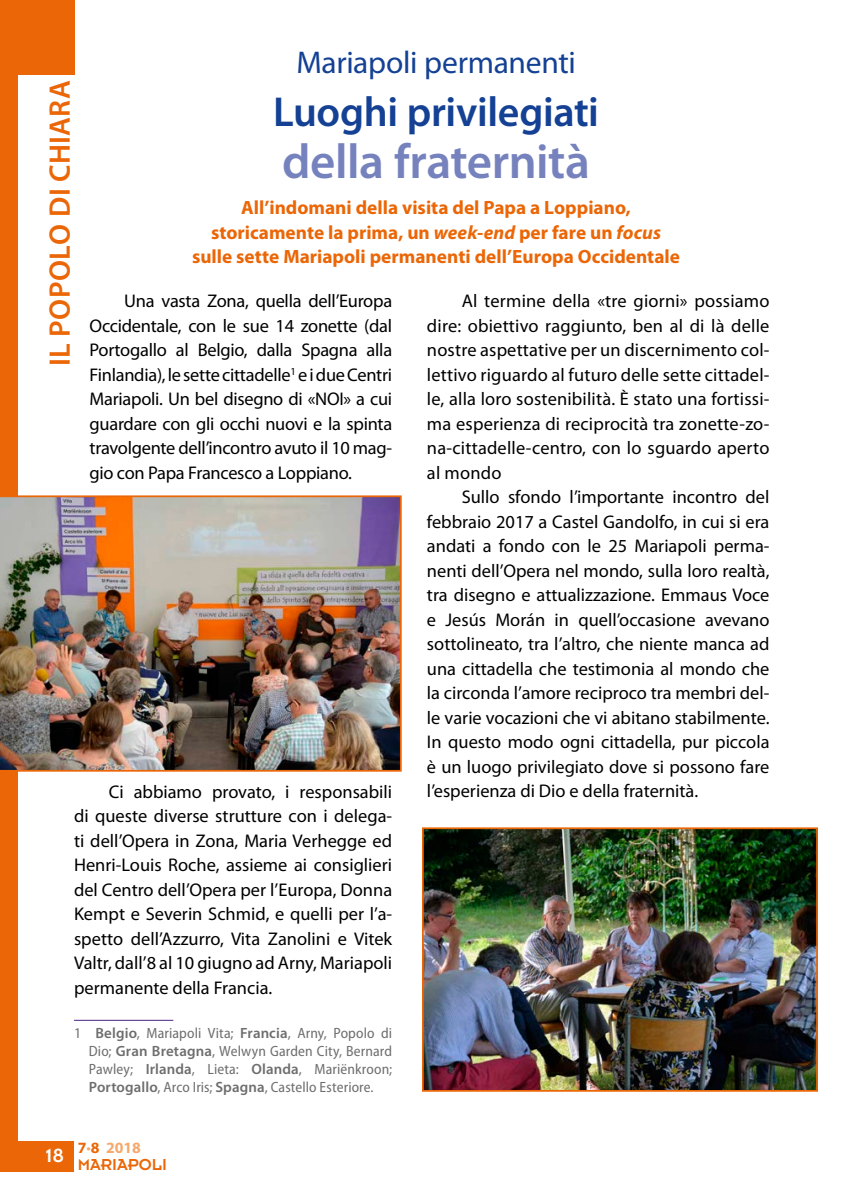
<style>
.page{position:relative;width:844px;height:1191px;background:#fff}
.page>*{position:absolute;margin:0;border:0;box-sizing:border-box;transform-origin:0 0}
.t1{font:600 49px "Myriad Pro";letter-spacing:-.005em;color:#7682be}
.t2{font:600 42px "Myriad Pro";letter-spacing:-.01em;color:#144194}
.t3{font:31.5px "Myriad Pro";letter-spacing:-.01em;color:#144194}
.t4{font:600 29.75px "Myriad Pro";letter-spacing:.015em;color:#eb6606}
.t5{font:700 19.25px/24.5px "Myriad Pro";color:#eb6606;text-align:center}
.t6{font:18.38px/24.5px "Myriad Pro";color:#000;text-align:justify}
.t7{font:17.5px "Insignia LT Std";color:#eb6606}
.t8{font:700 15.75px "Myriad Pro";color:#f6a86d}
.t9{font:semi-condensed 14.88px/17.8px "Myriad Pro";letter-spacing:.005em;color:#6e6e6e;text-align:justify}
.s1{font-style:italic}
.s2{font-weight:600;font-stretch:normal}
.s3{color:#eb6606}
.s4{font-weight:400}
</style>
<div class="page">
<div style="left:0;top:0;width:74px;height:74px;background:#eb6606"></div>
<div style="left:0;top:0;width:17px;height:1171px;background:#eb6606"></div>
<img style="left:0;top:495px;width:401px;height:276px">
<hr style="left:74px;top:1020px;width:99px;height:1px;background:#482582">
<img style="left:425px;top:830px;width:389px;height:258px">
<div style="left:422px;top:827px;width:395px;height:264px;border:2px solid #eb6606"></div>
<div style="left:0;top:1140px;width:74px;height:31px;background:#eb6606"></div>
<h3 class="t3" style="left:296px;top:43px;width:281px">Mariapoli permanenti</h3>
<h2 class="t2" style="left:273px;top:85px;width:327px">Luoghi privilegiati</h2>
<h1 class="t1" style="left:282px;top:131px;width:309px">della fraternità</h1>
<h3 class="t4" style="left:41px;top:366px;width:288px;rotate:-90deg">Il popolo di chiara</h3>
<p class="t5" style="left:192px;top:195px;width:489px">All’indomani della visita del Papa a Loppiano, storicamente la prima, un <span class="s1">week-end</span> per fare un <span class="s1">focus </span>sulle sette Mariapoli permanenti dell’Europa Occidentale</p>
<p class="t6" style="left:89px;top:289px;width:304px;text-indent:35px">Una vasta Zona, quella dell’Europa Occidentale, con le sue 14 zonette (dal Portogallo al Belgio, dalla Spagna alla Finlandia), le sette cittadelle<sup>1</sup> e i due Centri Mariapoli. Un bel disegno di «NOI» a cui guardare con gli occhi nuovi e la spinta travolgente dell’incontro avuto il 10 mag&shy;gio con Papa Francesco a Loppiano.</p>
<p class="t6" style="left:427px;top:289px;width:344px;text-indent:35px">Al termine della «tre giorni» possiamo dire: obiettivo raggiunto, ben al di là delle nostre aspettative per un discernimento col&shy;lettivo riguardo al futuro delle sette cittadel&shy;le, alla loro sostenibilità. È stato una fortissi&shy;ma esperienza di reciprocità tra zonette-zo&shy;na-cittadelle-centro, con lo sguardo aperto al mondo</p>
<p class="t6" style="left:427px;top:485px;width:344px;text-indent:35px">Sullo sfondo l’importante incontro del febbraio 2017 a Castel Gandolfo, in cui si era andati a fondo con le 25 Mariapoli perma&shy;nenti dell’Opera nel mondo, sulla loro realtà, tra disegno e attualizzazione. Emmaus Voce e Jesús Morán in quell’occasione avevano sottolineato, tra l’altro, che niente manca ad una cittadella che testimonia al mondo che la circonda l’amore reciproco tra membri del&shy;le varie vocazioni che vi abitano stabilmente.<br>In questo modo ogni cittadella, pur piccola è un luogo privilegiato dove si possono fare l’esperienza di Dio e della fraternità.</p>
<p class="t6" style="left:74px;top:779px;width:319px;text-indent:35px">Ci abbiamo provato, i responsabili di queste diverse strutture con i delega&shy;ti dell’Opera in Zona, Maria Verhegge ed Henri-Louis Roche, assieme ai consiglieri del Centro dell’Opera per l’Europa, Donna Kempt e Severin Schmid, e quelli per l’a&shy;spetto dell’Azzurro, Vita Zanolini e Vitek Valtr, dall’8 al 10 giugno ad Arny, Mariapoli permanente della Francia.</p>
<p class="t9" style="left:89px;top:1024px;width:305px;text-indent:-15px">1 <span class="s2">Belgio</span>, Mariapoli Vita; <span class="s2">Francia</span>, Arny, Popolo di Dio; <span class="s2">Gran Bretagna</span>, Welwyn Garden City, Bernard Pawley; <span class="s2">Irlanda</span>, Lieta: <span class="s2">Olanda</span>, Mariënkroon; <span class="s2">Portogallo</span>, Arco Iris; <span class="s2">Spagna</span>, Castello Esteriore.</p>
<p class="t8" style="left:78px;top:1137px;width:65px"><span class="s3">7</span><span class="s4">•</span><span class="s3">8</span> 2018</p>
<p class="t7" style="left:46px;top:1155px;width:122px"><sup>18</sup> MARIAPOLI</p>
</div>
